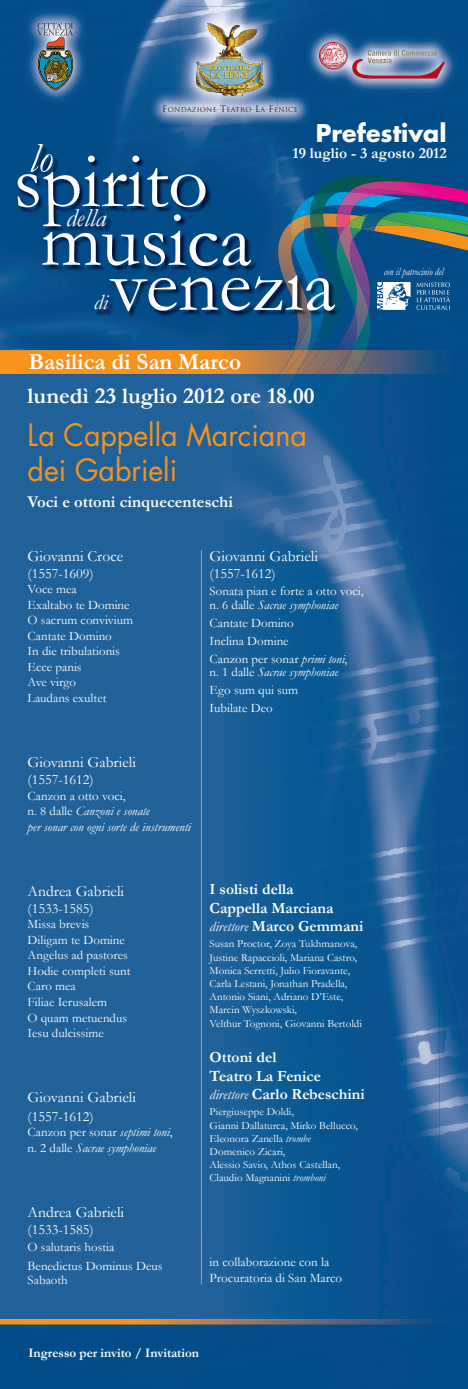
<style>
.page{position:relative;width:468px;height:1389px;background:#fff}
.page>*{position:absolute;margin:0;border:0;box-sizing:border-box;transform-origin:0 0}
.t1{font:79px/58.8px "Garamond";color:#fff;text-align:center}
.t2{font:30px/35px "Futura";color:#f7931d;scale:.95 1}
.t3{font:italic 25.85px "Garamond";color:#fff}
.t4{font:700 23.75px "Futura";color:#fff}
.t5{font:700 23.15px "Garamond";color:#fff}
.t6{font:700 23px "Garamond";color:#fff}
.t7{font:italic 21.85px "Garamond";color:#fff}
.t8{font:700 16.5px "Garamond";color:#fff}
.t9{font:700 15.5px/18.6px "Garamond";color:#fff}
.t10{font:15.5px "Garamond";color:#fff}
.t11{font:14.2px "Garamond";color:#fff}
.t12{font:13px/15.6px "Garamond";color:#fff}
.t13{font:700 13px "Garamond";color:#fff}
.t14{font:12.95px/15.5px "Garamond";color:#fff}
.t15{font:italic 12.95px/15.5px "Garamond";color:#fff}
.t16{font:11px/13.2px "Garamond";color:#fff}
.t17{font:italic 10.95px "Garamond";color:#fff;scale:.85 1}
.t18{font:6.65px "Trajan";letter-spacing:.04em;color:#231f20}
.s1{font-size:8.7px}
.s2{font-style:italic}
.s3{font-style:normal}
.s4{font-weight:400;font-style:italic;font-size:14.2px}
</style>
<div class="page">
<img style="left:0;top:0;width:468px;height:1389px">
<img style="left:278px;top:214px;width:29px;height:136px">
<img style="left:291px;top:215px;width:16px;height:135px">
<img style="left:310px;top:176px;width:149px;height:16px">
<img style="left:307px;top:192px;width:28px;height:158px">
<img style="left:310px;top:214px;width:14px;height:14px">
<svg style="left:304px;top:342px;width:6px;height:8px"></svg>
<img style="left:335px;top:189px;width:25px;height:161px">
<img style="left:339px;top:192px;width:21px;height:14px">
<img style="left:336px;top:214px;width:14px;height:14px">
<img style="left:339px;top:228px;width:21px;height:116px">
<svg style="left:345px;top:222px;width:5px;height:6px"></svg>
<img style="left:353px;top:181px;width:115px;height:24px">
<img style="left:360px;top:198px;width:108px;height:152px">
<img style="left:375px;top:198px;width:93px;height:20px">
<img style="left:362px;top:229px;width:14px;height:2px">
<img style="left:366px;top:212px;width:32px;height:7px">
<img style="left:361px;top:217px;width:20px;height:12px">
<svg style="left:450px;top:201px;width:3px;height:5px"></svg>
<img style="left:453px;top:201px;width:15px;height:5px">
<img style="left:21px;top:6px;width:66px;height:98px">
<svg style="left:37px;top:23px;width:36px;height:68px"></svg>
<img style="left:303px;top:26px;width:155px;height:67px">
<svg style="left:352px;top:50px;width:92px;height:29px"></svg>
<img style="left:318px;top:40px;width:30px;height:32px">
<img style="left:258px;top:23px;width:19px;height:66px">
<img style="left:196px;top:23px;width:62px;height:66px">
<img style="left:147px;top:89px;width:164px;height:37px">
<svg style="left:303px;top:89px;width:8px;height:4px"></svg>
<img style="left:180px;top:89px;width:97px;height:20px">
<img style="left:202px;top:89px;width:55px;height:7px">
<img style="left:205px;top:156px;width:7px;height:58px">
<img style="left:18px;top:226px;width:24px;height:7px">
<img style="left:18px;top:156px;width:187px;height:70px">
<img style="left:31px;top:172px;width:28px;height:6px">
<svg style="left:31px;top:145px;width:28px;height:27px"></svg>
<img style="left:31px;top:156px;width:22px;height:16px">
<img style="left:42px;top:214px;width:163px;height:12px">
<img style="left:43px;top:215px;width:214px;height:57px">
<img style="left:43px;top:215px;width:208px;height:51px">
<img style="left:43px;top:215px;width:169px;height:18px">
<img style="left:63px;top:215px;width:142px;height:11px">
<img style="left:43px;top:215px;width:20px;height:11px">
<img style="left:335px;top:276px;width:6px;height:41px">
<svg style="left:109px;top:275px;width:226px;height:42px"></svg>
<img style="left:68px;top:210px;width:44px;height:23px">
<img style="left:68px;top:233px;width:44px;height:1px">
<img style="left:95px;top:296px;width:20px;height:20px">
<img style="left:0;top:350px;width:455px;height:24px">
<img style="left:278px;top:359px;width:3px;height:7px">
<img style="left:281px;top:350px;width:4px;height:16px">
<img style="left:350px;top:350px;width:5px;height:15px">
<img style="left:307px;top:350px;width:9px;height:24px">
<img style="left:307px;top:350px;width:4px;height:16px">
<img style="left:285px;top:350px;width:22px;height:24px">
<img style="left:316px;top:350px;width:34px;height:24px">
<img style="left:355px;top:350px;width:29px;height:24px">
<img style="left:0;top:374px;width:439px;height:946px">
<img style="left:252px;top:383px;width:38px;height:37px">
<img style="left:265px;top:374px;width:23px;height:25px">
<img style="left:310px;top:374px;width:43px;height:46px">
<img style="left:310px;top:374px;width:23px;height:15px">
<img style="left:335px;top:375px;width:34px;height:31px">
<img style="left:334px;top:374px;width:21px;height:28px">
<svg style="left:278px;top:366px;width:24px;height:17px"></svg>
<svg style="left:316px;top:374px;width:17px;height:1px"></svg>
<svg style="left:339px;top:365px;width:30px;height:10px"></svg>
<img style="left:0;top:1320px;width:453px;height:5px">
<img style="left:0;top:1320px;width:439px;height:1px">
<img style="left:378px;top:282px;width:71px;height:27px">
<hr style="left:201px;top:550px;width:1px;height:735px;background:#f7931d">
<p class="t18" style="left:162px;top:106px;width:137px"><span class="s1">F</span>ONDAZIONE <span class="s1">T</span>EATRO <span class="s1">L</span>A <span class="s1">F</span>ENICE</p>
<h1 class="t1" style="left:13px;top:153px;width:240px"><sup>lo</sup>spirito musica</h1>
<h3 class="t4" style="left:316px;top:122px;width:132px">Prefestival</h3>
<p class="t9" style="left:292px;top:145px;width:156px">19 luglio - 3 agosto 2012</p>
<h3 class="t3" style="left:66px;top:204px;width:41px">della</h3>
<p class="t17" style="left:384px;top:265px;width:72px">con il patrocinio del</p>
<h3 class="t7" style="left:94px;top:291px;width:15px">di</h3>
<h3 class="t5" style="left:28px;top:349px;width:214px">Basilica di San Marco</h3>
<h3 class="t6" style="left:28px;top:383px;width:288px">lunedì 23 luglio 2012 ore 18.00</h3>
<h2 class="t2" style="left:28px;top:420px;width:295px">La Cappella Marciana dei Gabrieli</h2>
<p class="t8" style="left:28px;top:493px;width:207px">Voci e ottoni cinquecenteschi</p>
<p class="t10" style="left:28px;top:547px;width:97px">Giovanni Croce</p>
<p class="t11" style="left:28px;top:566px;width:68px">(1557-1609)</p>
<p class="t14" style="left:28px;top:582px;width:107px">Voce mea<br>Exaltabo te Domine<br>O sacrum convivium<br>Cantate Domino<br>In die tribulationis<br>Ecce panis<br>Ave virgo<br>Laudans exultet</p>
<p class="t10" style="left:209px;top:547px;width:110px">Giovanni Gabrieli</p>
<p class="t11" style="left:209px;top:566px;width:68px">(1557-1612)</p>
<p class="t14" style="left:209px;top:584px;width:155px;line-height:14px">Sonata pian e forte a otto voci, n. 6 dalle <span class="s2">Sacrae symphoniae</span></p>
<p class="t14" style="left:209px;top:614px;width:139px;line-height:18px">Cantate Domino<br>Inclina Domine<br>Canzon per sonar <span class="s2">primi toni</span>,</p>
<p class="t14" style="left:209px;top:663px;width:130px;line-height:18px">n. 1 dalle <span class="s2">Sacrae symphoniae<br></span>Ego sum qui sum<br>Iubilate Deo</p>
<p class="t10" style="left:28px;top:754px;width:110px">Giovanni Gabrieli</p>
<p class="t11" style="left:28px;top:772px;width:68px">(1557-1612)</p>
<p class="t15" style="left:28px;top:788px;width:165px"><span class="s3">Canzon a otto voci,<br>n. 8 dalle</span> Canzoni e sonate<br>per sonar con ogni sorte de instrumenti</p>
<p class="t10" style="left:28px;top:882px;width:98px">Andrea Gabrieli</p>
<p class="t11" style="left:28px;top:901px;width:68px">(1533-1585)</p>
<p class="t14" style="left:28px;top:917px;width:104px">Missa brevis<br>Diligam te Domine<br>Angelus ad pastores<br>Hodie completi sunt<br>Caro mea<br>Filiae Ierusalem<br>O quam metuendus<br>Iesu dulcissime</p>
<p class="t10" style="left:28px;top:1089px;width:110px">Giovanni Gabrieli</p>
<p class="t11" style="left:28px;top:1109px;width:68px">(1557-1612)</p>
<p class="t15" style="left:28px;top:1125px;width:146px"><span class="s3">Canzon per sonar</span> septimi toni<span class="s3">, n. 2 dalle</span> Sacrae symphoniae</p>
<p class="t10" style="left:28px;top:1204px;width:98px">Andrea Gabrieli</p>
<p class="t11" style="left:28px;top:1222px;width:68px">(1533-1585)</p>
<p class="t14" style="left:28px;top:1238px;width:136px;line-height:19px">O salutaris hostia<br>Benedictus Dominus Deus</p>
<p class="t14" style="left:28px;top:1273px;width:42px">Sabaoth</p>
<p class="t9" style="left:209px;top:880px;width:155px">I solisti della<br>Cappella Marciana <span class="s4">direttore</span> Marco Gemmani</p>
<p class="t16" style="left:209px;top:937px;width:154px">Susan Proctor, Zoya Tukhmanova, Justine Rapaccioli, Mariana Castro, Monica Serretti, Julio Fioravante, Carla Lestani, Jonathan Pradella, Antonio Siani, Adriano D’Este, Marcin Wyszkowski,<br>Velthur Tognoni, Giovanni Bertoldi</p>
<p class="t9" style="left:209px;top:1048px;width:157px">Ottoni del<br>Teatro La Fenice<br><span class="s4">direttore</span> Carlo Rebeschini</p>
<p class="t16" style="left:209px;top:1106px;width:150px">Piergiuseppe Doldi,<br>Gianni Dallaturca, Mirko Bellucco,<br>Eleonora Zanella <span class="s2">trombe<br></span>Domenico Zicari,<br>Alessio Savio, Athos Castellan,<br>Claudio Magnanini <span class="s2">tromboni</span></p>
<p class="t12" style="left:209px;top:1255px;width:134px">in collaborazione con la<br>Procuratoria di San Marco</p>
<p class="t13" style="left:28px;top:1346px;width:172px">Ingresso per invito / Invitation</p>
</div>
